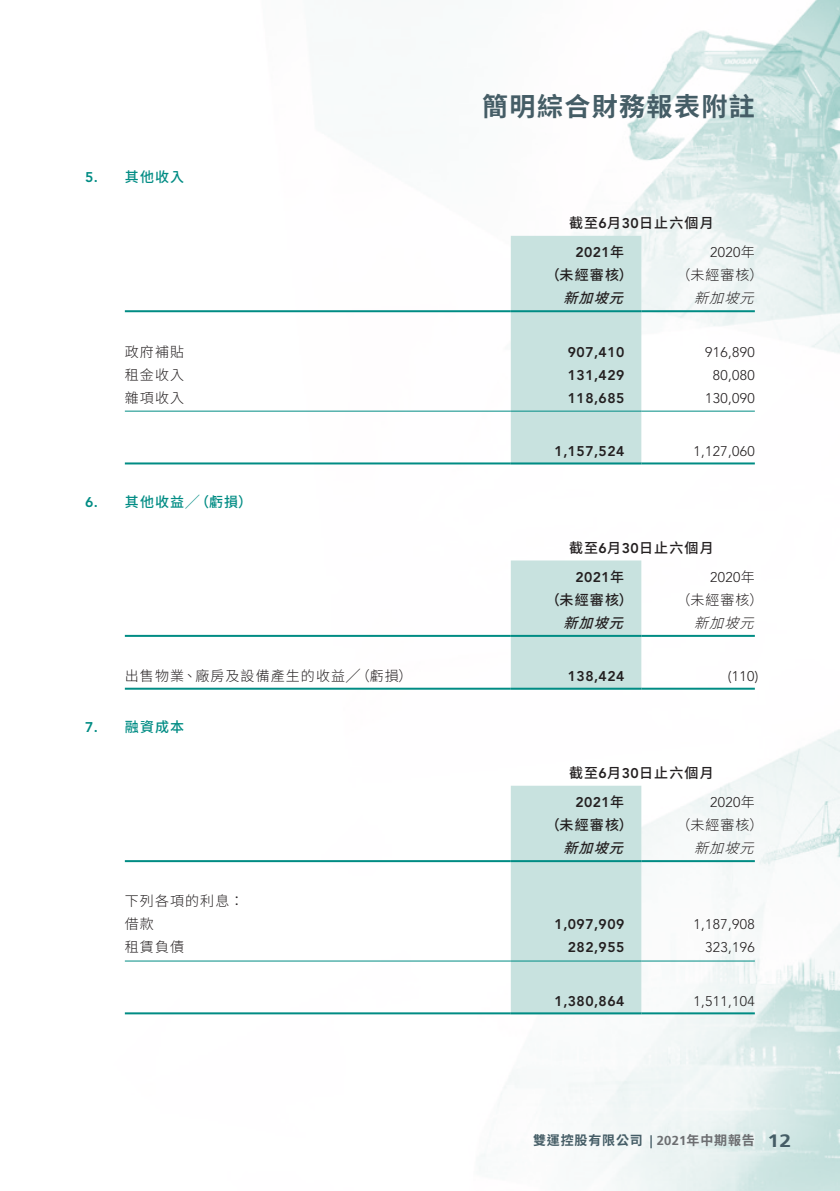
<style>
.page{position:relative;width:840px;height:1191px;background:#fff}
.page>*{position:absolute;margin:0;border:0;box-sizing:border-box;transform-origin:0 0}
.t1{font:700 26px "Source Han Sans TC";letter-spacing:.055em;color:#455d66}
.t2{font:700 18px "Frutiger LT Std";color:#455d66;scale:1.17 1}
.Notes{font:800 14px "Avenir LT Std";letter-spacing:.03em;color:#231f20}
.Notes-2{font:300 14px "Avenir LT Std";letter-spacing:.025em;color:#231f20}
.Notes-3{font:300 14px "Source Han Sans TC";letter-spacing:.075em;color:#231f20}
.Notes-4{font:500 14px "Source Han Sans TC";letter-spacing:.08em;color:#231f20}
.Notes_HD1{font:500 14px "Source Han Sans TC";letter-spacing:.08em;color:#008c84}
.Notes-5{font:italic 300 14px "Source Han Sans TC";color:#231f20}
.Notes-6{font:italic 500 14px "Source Han Sans TC";color:#231f20}
.Notes_HD1-2{font:800 14px "Avenir LT Std";color:#008c84}
.t3{font:700 13px "Source Han Sans TC";letter-spacing:.065em;color:#6c6d70}
.t4{font:700 13px "Source Han Sans TC";letter-spacing:.065em;color:#455d66}
.s1{font-family:"Avenir LT Std";font-weight:800}
.s2{font-family:"Source Han Sans TC"}
.s3{font-family:"Source Han Sans TC";font-weight:500}
.s4{font-family:"Frutiger LT Std";color:#455d66}
.s5{font-family:"Frutiger LT Std"}
</style>
<div class="page">
<img style="left:124px;top:0;width:715px;height:1191px">
<div style="left:510px;top:236px;width:131px;height:226px;background:#c8e2df"></div>
<hr style="left:125px;top:310px;width:385px;height:2px;background:#008c84">
<hr style="left:510px;top:310px;width:131px;height:2px;background:#008c84">
<hr style="left:641px;top:310px;width:113px;height:2px;background:#008c84">
<hr style="left:125px;top:410px;width:385px;height:1px;background:#008c84">
<hr style="left:510px;top:410px;width:131px;height:1px;background:#008c84">
<hr style="left:641px;top:410px;width:113px;height:1px;background:#008c84">
<hr style="left:125px;top:462px;width:385px;height:2px;background:#008c84">
<hr style="left:510px;top:462px;width:131px;height:2px;background:#008c84">
<hr style="left:641px;top:462px;width:113px;height:2px;background:#008c84">
<div style="left:510px;top:560px;width:131px;height:127px;background:#c8e2df"></div>
<hr style="left:125px;top:635px;width:385px;height:2px;background:#008c84">
<hr style="left:510px;top:635px;width:131px;height:2px;background:#008c84">
<hr style="left:641px;top:635px;width:113px;height:2px;background:#008c84">
<hr style="left:125px;top:687px;width:385px;height:2px;background:#008c84">
<hr style="left:510px;top:687px;width:131px;height:2px;background:#008c84">
<hr style="left:641px;top:687px;width:113px;height:2px;background:#008c84">
<div style="left:510px;top:785px;width:131px;height:227px;background:#c8e2df"></div>
<hr style="left:125px;top:860px;width:385px;height:2px;background:#008c84">
<hr style="left:510px;top:860px;width:131px;height:2px;background:#008c84">
<hr style="left:641px;top:860px;width:113px;height:2px;background:#008c84">
<hr style="left:125px;top:960px;width:385px;height:1px;background:#008c84">
<hr style="left:510px;top:960px;width:131px;height:1px;background:#008c84">
<hr style="left:641px;top:960px;width:113px;height:1px;background:#008c84">
<hr style="left:125px;top:1012px;width:385px;height:2px;background:#008c84">
<hr style="left:510px;top:1012px;width:131px;height:2px;background:#008c84">
<hr style="left:641px;top:1012px;width:113px;height:2px;background:#008c84">
<p class="Notes_HD1-2" style="left:85px;top:169px;width:14px">5.</p>
<p class="Notes_HD1" style="left:125px;top:169px;width:61px">其他收入</p>
<p class="Notes-3" style="left:125px;top:343px;width:61px">政府補貼</p>
<p class="Notes-3" style="left:125px;top:366px;width:61px">租金收入</p>
<p class="Notes-3" style="left:125px;top:389px;width:61px">雜項收入</p>
<p class="Notes_HD1-2" style="left:85px;top:494px;width:14px">6.</p>
<p class="Notes_HD1" style="left:125px;top:494px;width:129px">其他收益╱（虧損(</p>
<p class="Notes_HD1-2" style="left:85px;top:719px;width:14px">7.</p>
<p class="Notes-3" style="left:125px;top:668px;width:289px">出售物業、廠房及設備產生的收益╱（虧損(</p>
<p class="Notes_HD1" style="left:125px;top:719px;width:61px">融資成本</p>
<p class="Notes-3" style="left:125px;top:893px;width:120px">下列各項的利息：</p>
<p class="Notes-3" style="left:125px;top:916px;width:31px">借款</p>
<p class="Notes-3" style="left:125px;top:939px;width:61px">租賃負債</p>
<h1 class="t1" style="left:482px;top:92px;width:274px">簡明綜合財務報表附註</h1>
<p class="Notes-4" style="left:568px;top:215px;width:146px">截至<span class="s1">6</span>月<span class="s1">30</span>日止六個月</p>
<p class="Notes-2" style="left:709px;top:244px;width:46px">2020<span class="s2">年</span></p>
<p class="Notes" style="left:575px;top:244px;width:50px">2021<span class="s3">年</span></p>
<p class="Notes-4" style="left:545px;top:267px;width:89px">（未經審核）</p>
<p class="Notes-3" style="left:676px;top:267px;width:88px">（未經審核(</p>
<p class="Notes-6" style="left:563px;top:290px;width:72px">新加坡元</p>
<p class="Notes-5" style="left:693px;top:290px;width:71px">新加坡元</p>
<p class="Notes" style="left:567px;top:343px;width:58px">907,410</p>
<p class="Notes-2" style="left:705px;top:343px;width:51px">916,890</p>
<p class="Notes" style="left:567px;top:366px;width:58px">131,429</p>
<p class="Notes-2" style="left:712px;top:366px;width:43px">80,080</p>
<p class="Notes" style="left:567px;top:389px;width:58px">118,685</p>
<p class="Notes-2" style="left:705px;top:389px;width:51px">130,090</p>
<p class="Notes" style="left:554px;top:443px;width:71px">1,157,524</p>
<p class="Notes-2" style="left:693px;top:443px;width:63px">1,127,060</p>
<p class="Notes-4" style="left:568px;top:540px;width:146px">截至<span class="s1">6</span>月<span class="s1">30</span>日止六個月</p>
<p class="Notes-2" style="left:709px;top:569px;width:46px">2020<span class="s2">年</span></p>
<p class="Notes" style="left:575px;top:568px;width:50px">2021<span class="s3">年</span></p>
<p class="Notes-4" style="left:545px;top:592px;width:89px">（未經審核）</p>
<p class="Notes-3" style="left:676px;top:592px;width:88px">（未經審核(</p>
<p class="Notes-6" style="left:563px;top:615px;width:72px">新加坡元</p>
<p class="Notes-5" style="left:693px;top:615px;width:71px">新加坡元</p>
<p class="Notes" style="left:567px;top:668px;width:58px">138,424</p>
<p class="Notes-2" style="left:727px;top:668px;width:32px">)110(</p>
<p class="Notes-4" style="left:568px;top:765px;width:146px">截至<span class="s1">6</span>月<span class="s1">30</span>日止六個月</p>
<p class="Notes-2" style="left:709px;top:794px;width:46px">2020<span class="s2">年</span></p>
<p class="Notes" style="left:575px;top:794px;width:50px">2021<span class="s3">年</span></p>
<p class="Notes-4" style="left:545px;top:817px;width:89px">（未經審核）</p>
<p class="Notes-3" style="left:676px;top:817px;width:88px">（未經審核(</p>
<p class="Notes-6" style="left:563px;top:840px;width:72px">新加坡元</p>
<p class="Notes-5" style="left:693px;top:840px;width:71px">新加坡元</p>
<p class="Notes" style="left:554px;top:916px;width:71px">1,097,909</p>
<p class="Notes-2" style="left:693px;top:916px;width:63px">1,187,908</p>
<p class="Notes" style="left:567px;top:939px;width:58px">282,955</p>
<p class="Notes-2" style="left:705px;top:939px;width:51px">323,196</p>
<p class="Notes" style="left:554px;top:992px;width:71px">1,380,864</p>
<p class="Notes-2" style="left:693px;top:992px;width:63px">1,511,104</p>
<p class="t4" style="left:532px;top:1132px;width:111px">雙運控股有限公司</p>
<p class="t3" style="left:649px;top:1132px;width:107px"><span class="s4">|</span> <span class="s5">2021</span>年中期報告</p>
<p class="t2" style="left:766px;top:1129px;width:22px">12</p>
</div>
